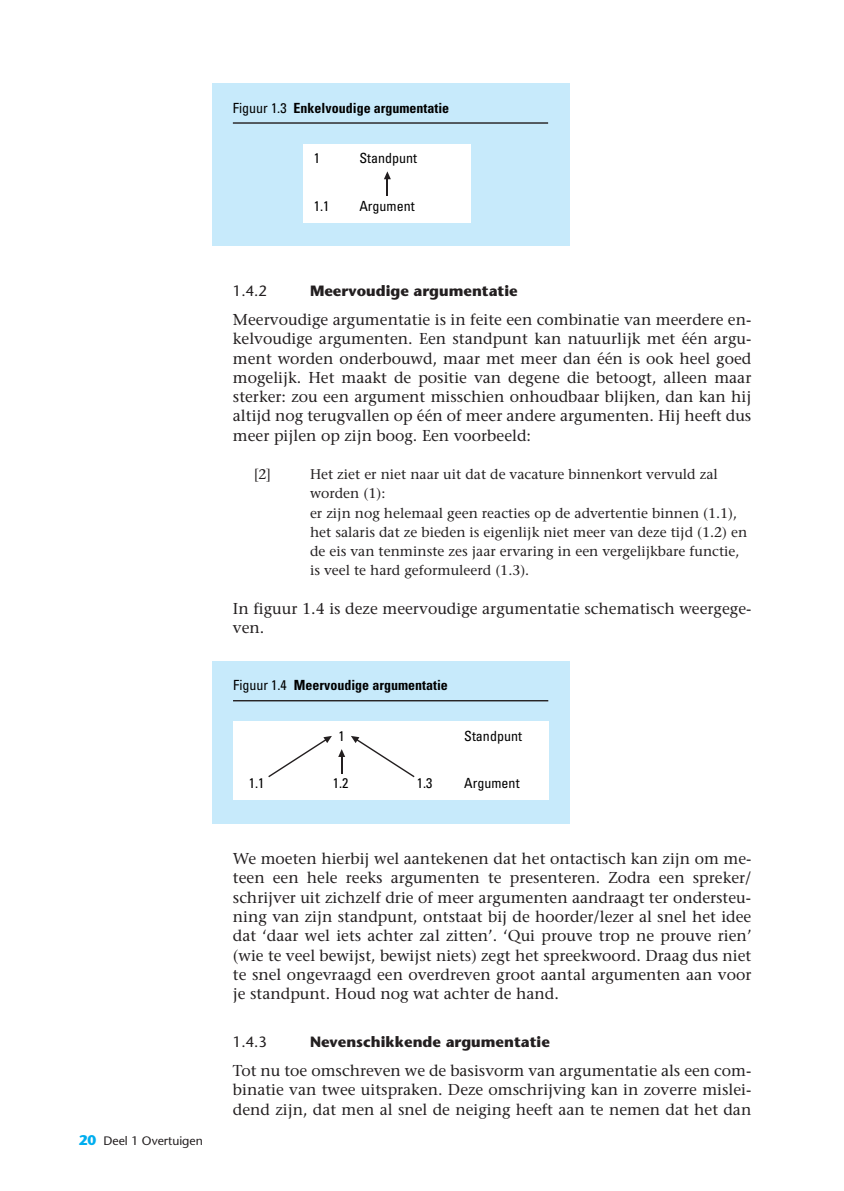
<style>
.page{position:relative;width:844px;height:1191px;background:#fff}
.page>*{position:absolute;margin:0;border:0;box-sizing:border-box;transform-origin:0 0}
.t1{font:15.75px/19.2px "Stone Serif";color:#231f20;text-align:justify}
.t2{font:700 14.88px "Stone Sans";color:#231f20}
.t3{font:14.88px "Stone Sans";color:#231f20}
.t4{font:14px/19.2px "Stone Serif";color:#231f20}
.t5{font:700 condensed 14px "Univers";color:#000}
.t6{font:condensed 14px "Univers";color:#000}
.t7{font:12.25px "Stone Sans";color:#231f20}
.s1{font-weight:700;font-size:14px;color:#00aeef}
.s2{font-weight:400}
</style>
<div class="page">
<div style="left:212px;top:83px;width:357px;height:163px;background:#c7eafb"></div>
<div style="left:303px;top:144px;width:167px;height:78px;background:#fff"></div>
<hr style="left:233px;top:122px;width:315px;height:2px;background:#231f20">
<hr style="left:386px;top:175px;width:2px;height:21px;background:#231f20">
<svg style="left:384px;top:171px;width:7px;height:8px"></svg>
<div style="left:212px;top:661px;width:357px;height:162px;background:#c7eafb"></div>
<div style="left:233px;top:721px;width:315px;height:79px;background:#fff"></div>
<hr style="left:233px;top:700px;width:315px;height:1px;background:#231f20">
<svg style="left:338px;top:749px;width:7px;height:24px"></svg>
<svg style="left:268px;top:736px;width:64px;height:41px"></svg>
<svg style="left:351px;top:736px;width:63px;height:41px"></svg>
<p class="t7" style="left:79px;top:1136px;width:126px"><span class="s1">20</span> Deel 1 Overtuigen</p>
<p class="t5" style="left:233px;top:102px;width:218px"><span class="s2">Figuur 1.3</span> Enkelvoudige argumentatie</p>
<p class="t6" style="left:314px;top:153px;width:8px">1</p>
<p class="t6" style="left:314px;top:200px;width:17px">1.1</p>
<p class="t6" style="left:359px;top:153px;width:59px">Standpunt</p>
<p class="t6" style="left:359px;top:200px;width:57px">Argument</p>
<p class="t3" style="left:233px;top:285px;width:36px">1.4.2</p>
<p class="t2" style="left:310px;top:285px;width:209px">Meervoudige argumentatie</p>
<p class="t1" style="left:233px;top:311px;width:520px">Meervoudige argumentatie is in feite een combinatie van meerdere en&shy;kelvoudige argumenten. Een standpunt kan natuurlijk met één argu&shy;ment worden onderbouwd, maar met meer dan één is ook heel goed mogelijk. Het maakt de positie van degene die betoogt, alleen maar sterker: zou een argument misschien onhoudbaar blijken, dan kan hij altijd nog terugvallen op één of meer andere argumenten. Hij heeft dus meer pijlen op zijn boog. Een voorbeeld:</p>
<p class="t4" style="left:254px;top:466px;width:19px">[2]</p>
<p class="t4" style="left:310px;top:466px;width:438px">Het ziet er niet naar uit dat de vacature binnenkort vervuld zal worden (1):<br>er zijn nog helemaal geen reacties op de advertentie binnen (1.1), het salaris dat ze bieden is eigenlijk niet meer van deze tijd (1.2) en de eis van tenminste zes jaar ervaring in een vergelijkbare functie, is veel te hard geformuleerd (1.3).</p>
<p class="t1" style="left:233px;top:600px;width:520px">In figuur 1.4 is deze meervoudige argumentatie schematisch weergege&shy;ven.</p>
<p class="t5" style="left:233px;top:680px;width:216px"><span class="s2">Figuur 1.4</span> Meervoudige argumentatie</p>
<p class="t6" style="left:338px;top:731px;width:8px">1</p>
<p class="t6" style="left:249px;top:778px;width:17px">1.1</p>
<p class="t6" style="left:333px;top:778px;width:17px">1.2</p>
<p class="t6" style="left:417px;top:778px;width:17px">1.3</p>
<p class="t6" style="left:464px;top:731px;width:59px">Standpunt</p>
<p class="t6" style="left:464px;top:778px;width:57px">Argument</p>
<p class="t1" style="left:233px;top:850px;width:520px">We moeten hierbij wel aantekenen dat het ontactisch kan zijn om me&shy;t een een hele reeks argumenten te presenteren. Zodra een spreker/ schrijver uit zichzelf drie of meer argumenten aandraagt ter ondersteu&shy;ning van zijn standpunt, ontstaat bij de hoorder/lezer al snel het idee dat ‘daar wel iets achter zal zitten’. ‘Qui prouve trop ne prouve rien’ (wie te veel bewijst, bewijst niets) zegt het spreekwoord. Draag dus niet te snel ongevraagd een overdreven groot aantal argumenten aan voor je standpunt. Houd nog wat achter de hand.</p>
<p class="t3" style="left:233px;top:1036px;width:36px">1.4.3</p>
<p class="t2" style="left:310px;top:1036px;width:241px">Nevenschikkende argumentatie</p>
<p class="t1" style="left:233px;top:1062px;width:520px">Tot nu toe omschreven we de basisvorm van argumentatie als een com&shy;binatie van twee uitspraken. Deze omschrijving kan in zoverre mislei&shy;dend zijn, dat men al snel de neiging heeft aan te nemen dat het dan</p>
</div>
